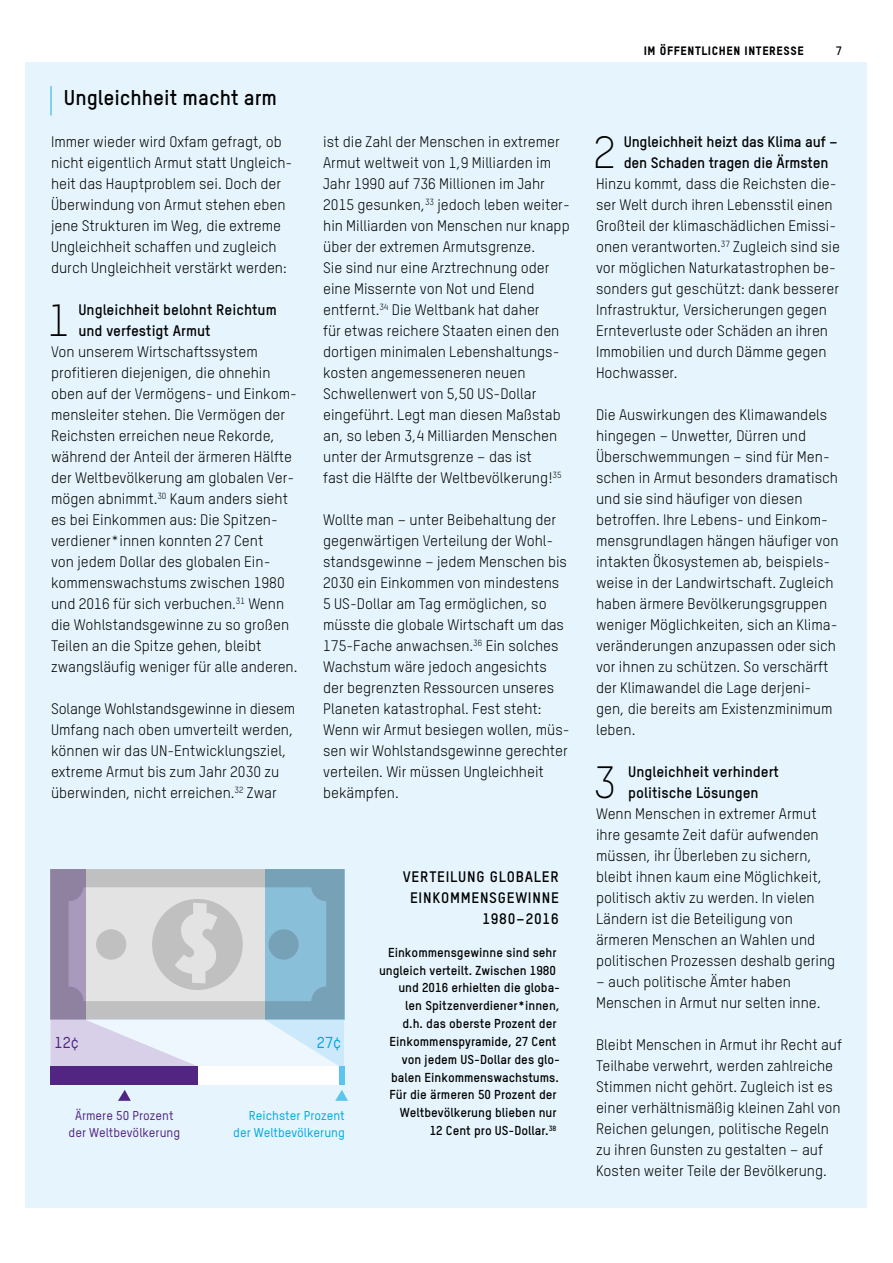
<style>
.page{position:relative;width:893px;height:1263px;background:#fff}
.page>*{position:absolute;margin:0;border:0;box-sizing:border-box;transform-origin:0 0}
.t1{font:300 44.4px "Oxfam TSTARPRO";color:#000}
.t2{font:700 21px "Oxfam TSTARPRO";color:#000}
.t3{font:500 15.6px "Oxfam TSTARPRO";color:#522583}
.t4{font:500 15.6px "Oxfam TSTARPRO";color:#00a7e1}
.t5{font:15px/21px "Oxfam TSTARPRO";color:#000}
.t6{font:700 15px/21px "Oxfam TSTARPRO";color:#000}
.t7{font:700 15px/21px "Oxfam TSTARPRO";letter-spacing:.05em;color:#000;text-align:right}
.t8{font:700 12.75px "Oxfam TSTARPRO";color:#000}
.t9{font:500 12.6px/17.7px "Oxfam TSTARPRO";color:#00a7e1;text-align:right}
.t10{font:500 12.6px/17.7px "Oxfam TSTARPRO";color:#522583;text-align:center}
.t11{font:12px "Oxfam TSTARPRO Headline";letter-spacing:.05em;color:#000}
.t12{font:700 12px "Oxfam TSTARPRO";color:#000}
</style>
<div class="page">
<div style="left:26px;top:62px;width:841px;height:1146px;background:#e6f5fd"></div>
<hr style="left:50px;top:86px;width:2px;height:29px;background:#5dc5ed">
<svg style="left:118px;top:1090px;width:13px;height:11px"></svg>
<svg style="left:335px;top:1090px;width:13px;height:11px"></svg>
<div style="left:51px;top:1020px;width:292px;height:59px;background:#edf7fd"></div>
<svg style="left:266px;top:1020px;width:78px;height:46px"></svg>
<svg style="left:51px;top:1020px;width:145px;height:46px"></svg>
<div style="left:50px;top:1066px;width:293px;height:18px;background:#fff"></div>
<div style="left:50px;top:1066px;width:147px;height:18px;background:#522583"></div>
<div style="left:339px;top:1066px;width:5px;height:18px;background:#5dc5ed"></div>
<svg style="left:50px;top:869px;width:294px;height:150px;background:#b7c4cf"></svg>
<div style="left:152px;top:899px;width:91px;height:91px;background:#c1c0c0;border-radius:50%"></div>
<div style="left:96px;top:929px;width:30px;height:31px;background:#c1c0c0;border-radius:50%"></div>
<div style="left:269px;top:929px;width:30px;height:31px;background:#76a1b7;border-radius:50%"></div>
<div style="left:311px;top:871px;width:30px;height:30px;background:#76a1b7;border-radius:50%"></div>
<div style="left:311px;top:986px;width:30px;height:31px;background:#76a1b7;border-radius:50%"></div>
<div style="left:53px;top:871px;width:31px;height:30px;background:#8f81a0;border-radius:50%"></div>
<div style="left:53px;top:986px;width:31px;height:31px;background:#8f81a0;border-radius:50%"></div>
<svg style="left:175px;top:903px;width:42px;height:80px"></svg>
<h2 class="t2" style="left:64px;top:82px;width:215px">Ungleichheit macht arm</h2>
<p class="t5" style="left:51px;top:130px;width:243px">Immer wieder wird Oxfam gefragt, ob nicht eigentlich Armut statt Ungleich&shy;heit das Hauptproblem sei. Doch der Überwindung von Armut stehen eben jene Strukturen im Weg, die extreme Ungleichheit schaffen und zugleich durch Ungleichheit verstärkt werden:</p>
<h1 class="t1" style="left:47px;top:288px;width:25px">1</h1>
<p class="t6" style="left:78px;top:298px;width:200px">Ungleichheit belohnt Reichtum und verfestigt Armut</p>
<p class="t5" style="left:51px;top:340px;width:248px">Von unserem Wirtschaftssystem profitieren diejenigen, die ohnehin oben auf der Vermögens- und Einkom&shy;mensleiter stehen. Die Vermögen der Reichsten erreichen neue Rekorde, während der Anteil der ärmeren Hälfte der Weltbevölkerung am globalen Ver&shy;mögen abnimmt.<sup>30</sup> Kaum anders sieht es bei Einkommen aus: Die Spitzen&shy;verdiener*innen konnten 27 Cent<br>von jedem Dollar des globalen Ein&shy;kommenswachstums zwischen 1980 und 2016 für sich verbuchen.<sup>31</sup> Wenn die Wohlstandsgewinne zu so großen Teilen an die Spitze gehen, bleibt zwangsläufig weniger für alle anderen.</p>
<p class="t5" style="left:51px;top:697px;width:246px">Solange Wohlstandsgewinne in diesem Umfang nach oben umverteilt werden, können wir das UN-Entwicklungsziel, extreme Armut bis zum Jahr 2030 zu überwinden, nicht erreichen.<sup>32</sup> Zwar</p>
<p class="t5" style="left:323px;top:130px;width:248px">ist die Zahl der Menschen in extremer Armut weltweit von 1,9 Milliarden im Jahr 1990 auf 736 Millionen im Jahr 2015 gesunken,<sup>33</sup> jedoch leben weiter&shy;hin Milliarden von Menschen nur knapp über der extremen Armutsgrenze.<br>Sie sind nur eine Arztrechnung oder eine Missernte von Not und Elend entfernt.<sup>34</sup> Die Weltbank hat daher<br>für etwas reichere Staaten einen den dortigen minimalen Lebenshaltungs&shy;kosten angemesseneren neuen Schwellenwert von 5,50 US- Dollar eingeführt. Legt man diesen Maßstab an, so leben 3,4 Milliarden Menschen unter der Armutsgrenze – das ist<br>fast die Hälfte der Weltbevölkerung!<sup>35</sup></p>
<p class="t5" style="left:323px;top:508px;width:246px">Wollte man – unter Beibehaltung der gegenwärtigen Verteilung der Wohl&shy;standsgewinne – jedem Menschen bis 2030 ein Einkommen von mindestens 5 US-Dollar am Tag ermöglichen, so müsste die globale Wirtschaft um das 175-Fache anwachsen.<sup>36</sup> Ein solches Wachstum wäre jedoch angesichts der begrenzten Ressourcen unseres Planeten katastrophal. Fest steht:<br>Wenn wir Armut besiegen wollen, müs&shy;sen wir Wohlstandsgewinne gerechter verteilen. Wir müssen Ungleichheit bekämpfen.</p>
<p class="t7" style="left:403px;top:865px;width:158px">VERTEILUNG GLOBALER<br>EINKOMMENSGEWINNE<br>1980–2016</p>
<p class="t3" style="left:55px;top:1031px;width:26px">12¢</p>
<p class="t4" style="left:317px;top:1031px;width:26px">27¢</p>
<p class="t10" style="left:69px;top:1105px;width:113px">Ärmere 50 Prozent der Weltbevölkerung</p>
<p class="t9" style="left:233px;top:1105px;width:113px">Reichster Prozent der Weltbevölkerung</p>
<p class="t8" style="left:388px;top:942px;width:170px">Einkommensgewinne sind sehr</p>
<p class="t8" style="left:379px;top:960px;width:179px">ungleich verteilt. Zwischen 1980</p>
<p class="t8" style="left:398px;top:978px;width:163px">und 2016 erhielten die globa-</p>
<p class="t8" style="left:405px;top:996px;width:156px">len Spitzenverdiener*innen,</p>
<p class="t8" style="left:402px;top:1014px;width:156px">d.h. das oberste Prozent der</p>
<p class="t8" style="left:390px;top:1032px;width:168px">Einkommenspyramide, 27 Cent</p>
<p class="t8" style="left:402px;top:1049px;width:160px">von jedem US-Dollar des glo-</p>
<p class="t8" style="left:391px;top:1067px;width:169px">balen Einkommenswachstums.</p>
<p class="t8" style="left:389px;top:1085px;width:169px">Für die ärmeren 50 Prozent der</p>
<p class="t8" style="left:400px;top:1103px;width:158px">Weltbevölkerung blieben nur</p>
<p class="t8" style="left:430px;top:1121px;width:128px">12 Cent pro US-Dollar.<sup>38</sup></p>
<p class="t11" style="left:644px;top:42px;width:161px">IM ÖFFENTLICHEN INTERESSE</p>
<p class="t12" style="left:836px;top:42px;width:8px">7</p>
<h1 class="t1" style="left:593px;top:120px;width:24px">2</h1>
<p class="t6" style="left:624px;top:130px;width:216px">Ungleichheit heizt das Klima auf – den Schaden tragen die Ärmsten</p>
<p class="t5" style="left:596px;top:172px;width:245px">Hinzu kommt, dass die Reichsten die&shy;ser Welt durch ihren Lebensstil einen Großteil der klimaschädlichen Emissi&shy;onen verantworten.<sup>37</sup> Zugleich sind sie vor möglichen Naturkatastrophen be&shy;sonders gut geschützt: dank besserer Infrastruktur, Versicherungen gegen Ernteverluste oder Schäden an ihren Immobilien und durch Dämme gegen Hochwasser.</p>
<p class="t5" style="left:596px;top:403px;width:244px">Die Auswirkungen des Klimawandels hingegen – Unwetter, Dürren und Überschwemmungen – sind für Men&shy;schen in Armut besonders dramatisch und sie sind häufiger von diesen betroffen. Ihre Lebens- und Einkom&shy;mensgrundlagen hängen häufiger von intakten Ökosystemen ab, beispiels&shy;weise in der Landwirtschaft. Zugleich haben ärmere Bevölkerungsgruppen weniger Möglichkeiten, sich an Klima&shy;veränderungen anzupassen oder sich vor ihnen zu schützen. So verschärft der Klimawandel die Lage derjeni&shy;gen, die bereits am Existenzminimum leben.</p>
<h1 class="t1" style="left:593px;top:750px;width:25px">3</h1>
<p class="t6" style="left:628px;top:760px;width:152px">Ungleichheit verhindert politische Lösungen</p>
<p class="t5" style="left:596px;top:802px;width:241px">Wenn Menschen in extremer Armut ihre gesamte Zeit dafür aufwenden müssen, ihr Überleben zu sichern, bleibt ihnen kaum eine Möglichkeit, politisch aktiv zu werden. In vielen Ländern ist die Beteiligung von ärmeren Menschen an Wahlen und politischen Prozessen deshalb gering</p>
<p class="t5" style="left:596px;top:970px;width:226px">– auch politische Ämter haben<br>Menschen in Armut nur selten inne.</p>
<p class="t5" style="left:596px;top:1033px;width:247px">Bleibt Menschen in Armut ihr Recht auf Teilhabe verwehrt, werden zahlreiche Stimmen nicht gehört. Zugleich ist es einer verhältnismäßig kleinen Zahl von Reichen gelungen, politische Regeln zu ihren Gunsten zu gestalten – auf Kosten weiter Teile der Bevölkerung.</p>
</div>
